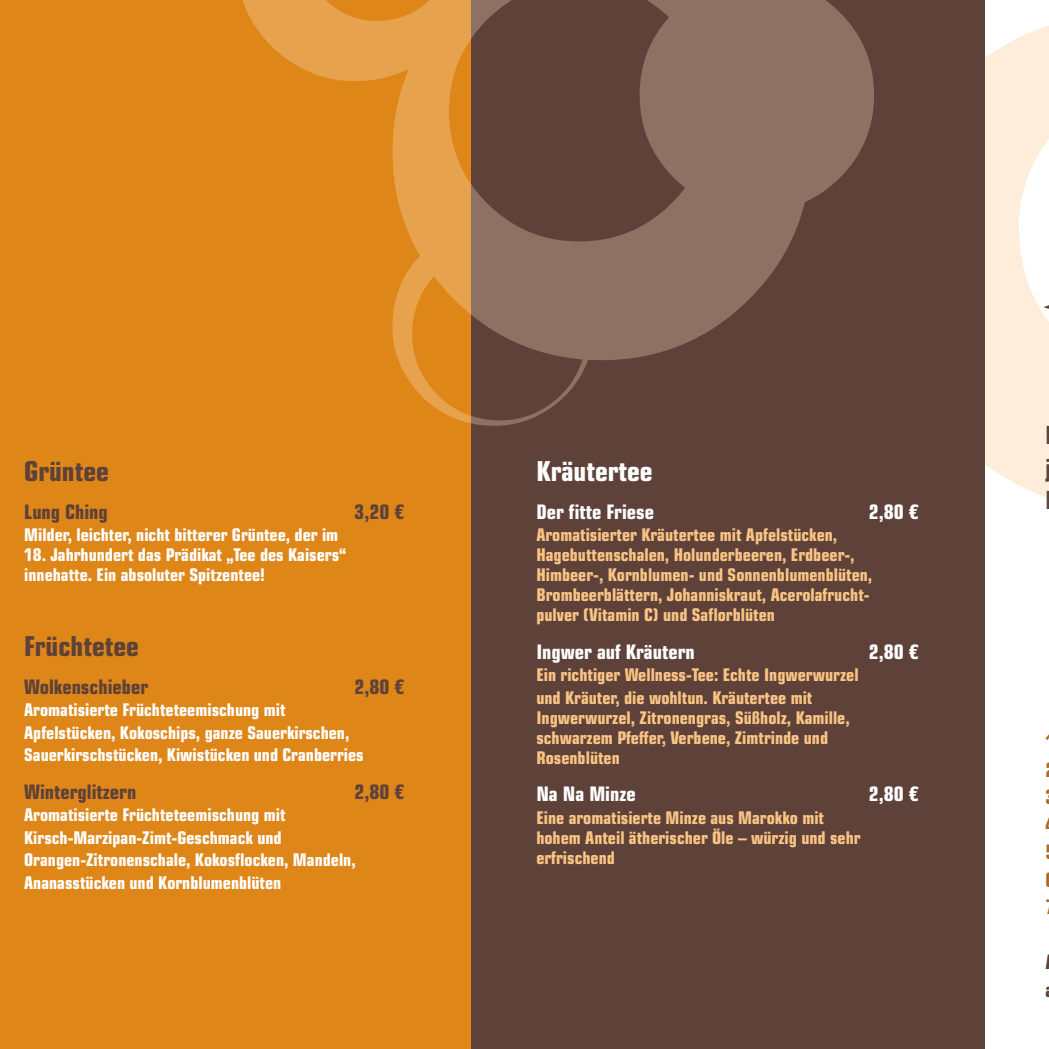
<style>
.page{position:relative;width:1049px;height:1049px;background:#fff}
.page>*{position:absolute;margin:0;border:0;box-sizing:border-box;transform-origin:0 0}
.t1{font:700 condensed 27.5px "Eurostile LT Std";color:#5e4239}
.t2{font:700 condensed 27.5px "Eurostile LT Std";color:#fff}
.t3{font:700 condensed 25px "Eurostile LT Std";color:#5e4239}
.t4{font:700 condensed 20px "Eurostile LT Std";color:#fff}
.t5{font:700 condensed 20px "Eurostile LT Std";color:#5e4239}
.t6{font:700 condensed 17.5px/20px "Eurostile LT Std";color:#fac484}
.t7{font:700 condensed 17.5px/22.5px "Eurostile LT Std";color:#fff}
</style>
<div class="page">
<div style="left:0;top:0;width:471px;height:1049px;background:#df8619"></div>
<div style="left:471px;top:0;width:514px;height:1049px;background:#5e4239"></div>
<svg style="left:243px;top:0;width:631px;height:426px"></svg>
<svg style="left:985px;top:25px;width:64px;height:472px;fill:#fdedda"></svg>
<svg style="left:1044px;top:99px;width:5px;height:399px"></svg>
<h1 class="t1" style="left:24px;top:455px;width:86px">Grüntee</h1>
<p class="t5" style="left:24px;top:499px;width:85px">Lung Ching</p>
<p class="t5" style="left:354px;top:499px;width:51px">3,20 €</p>
<p class="t7" style="left:24px;top:524px;width:316px">Milder, leichter, nicht bitterer Grüntee, der im</p>
<p class="t7" style="left:24px;top:545px;width:323px;line-height:20px">18. Jahrhundert das Prädikat „Tee des Kaisers“ innehatte. Ein absoluter Spitzentee!</p>
<h1 class="t1" style="left:24px;top:630px;width:116px">Früchtetee</h1>
<p class="t5" style="left:24px;top:674px;width:125px">Wolkenschieber</p>
<p class="t5" style="left:354px;top:674px;width:51px">2,80 €</p>
<p class="t7" style="left:24px;top:699px;width:341px">Aromatisierte Früchteteemischung mit<br>Apfelstücken, Kokoschips, ganze Sauerkirschen,<br>Sauerkirschstücken, Kiwistücken und Cranberries</p>
<p class="t5" style="left:24px;top:779px;width:114px">Winterglitzern</p>
<p class="t5" style="left:354px;top:779px;width:51px">2,80 €</p>
<p class="t7" style="left:24px;top:804px;width:333px">Aromatisierte Früchteteemischung mit Kirsch-Marzipan-Zimt-Geschmack und Orangen-Zitronenschale, Kokosflocken, Mandeln, Ananasstücken und Kornblumenblüten</p>
<h1 class="t2" style="left:536px;top:455px;width:118px">Kräutertee</h1>
<p class="t4" style="left:536px;top:499px;width:119px">Der fitte Friese</p>
<p class="t4" style="left:869px;top:499px;width:51px">2,80 €</p>
<p class="t6" style="left:536px;top:525px;width:337px">Aromatisierter Kräutertee mit Apfelstücken, Hagebuttenschalen, Holunderbeeren, Erdbeer-, Himbeer-, Kornblumen- und Sonnenblumenblüten, Brombeerblättern, Johanniskraut, Acerolafrucht&shy;pulver (Vitamin C) und Saflorblüten</p>
<p class="t4" style="left:536px;top:639px;width:160px">Ingwer auf Kräutern</p>
<p class="t4" style="left:869px;top:639px;width:51px">2,80 €</p>
<p class="t6" style="left:536px;top:664px;width:324px;line-height:22.5px">Ein richtiger Wellness-Tee: Echte Ingwerwurzel und Kräuter, die wohltun. Kräutertee mit</p>
<p class="t6" style="left:536px;top:708px;width:315px">Ingwerwurzel, Zitronengras, Süßholz, Kamille, schwarzem Pfeffer, Verbene, Zimtrinde und<br>Rosenblüten</p>
<p class="t4" style="left:536px;top:782px;width:101px">Na Na Minze</p>
<p class="t4" style="left:869px;top:782px;width:51px">2,80 €</p>
<p class="t6" style="left:536px;top:808px;width:326px">Eine aromatisierte Minze aus Marokko mit hohem Anteil ätherischer Öle – würzig und sehr erfrischend</p>
<h2 class="t3" style="left:1045px;top:452px;width:8px">j</h2>
</div>
